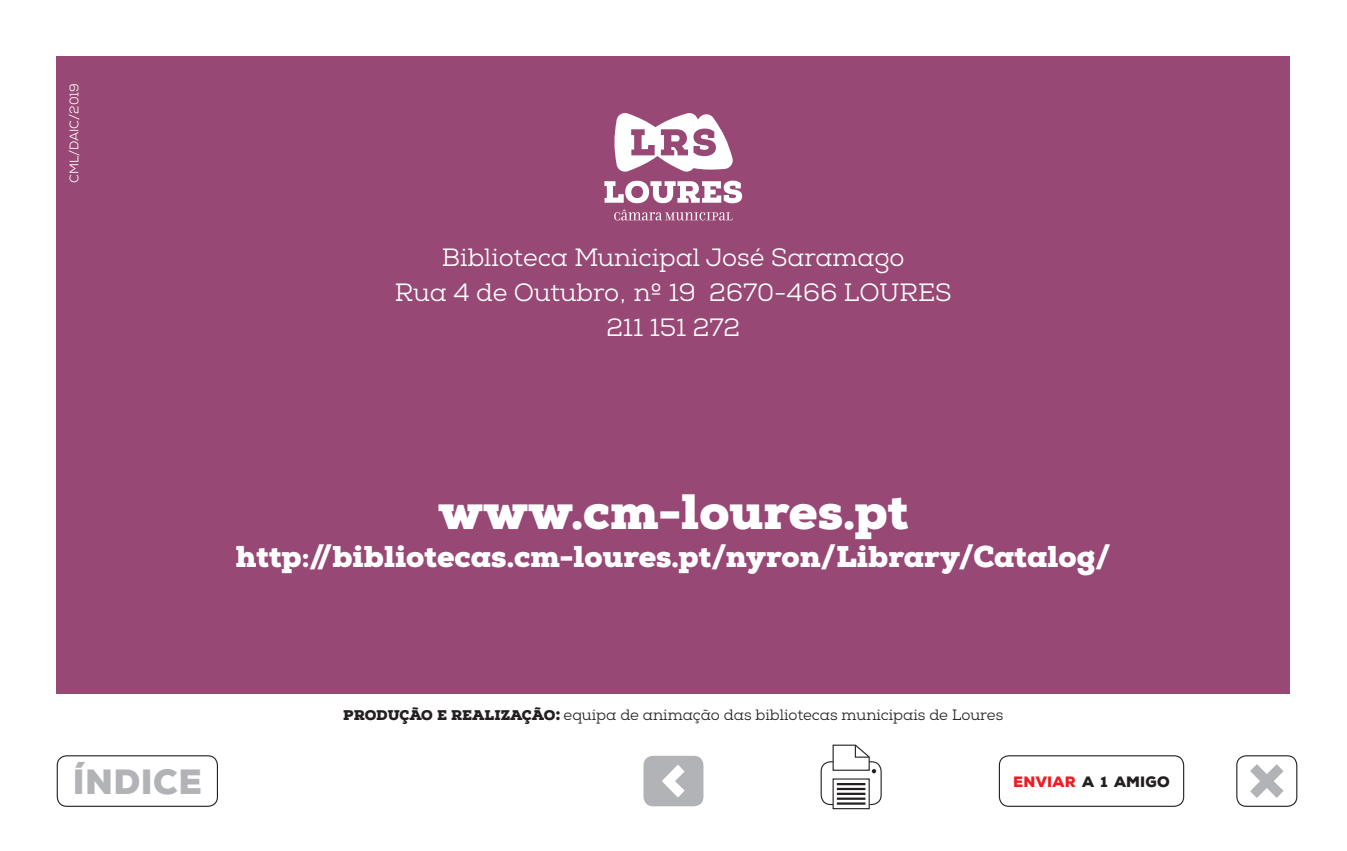
<style>
.page{position:relative;width:1347px;height:851px;background:#fff}
.page>*{position:absolute;margin:0;border:0;box-sizing:border-box;transform-origin:0 0}
.t1{font:900 49.5px "Nexa Slab";color:#fff}
.t2{font:900 35px "Nexa";letter-spacing:.015em;color:#b2b3b7}
.t3{font:900 30px "Nexa Slab";color:#fff}
.t4{font:25px "Nexa Slab";color:#fff}
.t5{font:15px "Nexa Slab";color:#231f20}
.t6{font:900 15px "Nexa";letter-spacing:.015em;color:#231f20}
.t7{font:12.5px "Nexa";color:#fff}
.s1{font-weight:900;font-size:14px}
.s2{font-weight:900;font-size:20px}
.s3{color:#ee1d23}
</style>
<div class="page">
<div style="left:57px;top:57px;width:1232px;height:637px;background:#974875"></div>
<div style="left:820px;top:761px;width:61px;height:44px;border:1px solid #231f20;border-radius:10px"></div>
<svg style="left:834px;top:783px;width:33px;height:22px"></svg>
<div style="left:832px;top:778px;width:37px;height:31px;border:1px solid #231f20"></div>
<svg style="left:832px;top:744px;width:44px;height:29px"></svg>
<hr style="left:838px;top:782px;width:26px;height:3px;background:#231f20">
<hr style="left:838px;top:792px;width:26px;height:2px;background:#231f20">
<hr style="left:838px;top:787px;width:26px;height:3px;background:#231f20">
<hr style="left:838px;top:797px;width:26px;height:2px;background:#231f20">
<hr style="left:838px;top:802px;width:26px;height:2px;background:#231f20">
<div style="left:57px;top:755px;width:161px;height:51px;border:1px solid #231f20;border-radius:10px"></div>
<svg style="left:1250px;top:764px;width:33px;height:33px"></svg>
<div style="left:1236px;top:755px;width:61px;height:51px;border:1px solid #231f20;border-radius:10px"></div>
<div style="left:643px;top:755px;width:60px;height:51px;background:#b2b3b7;border-radius:10px"></div>
<svg style="left:662px;top:765px;width:22px;height:32px"></svg>
<div style="left:998px;top:755px;width:186px;height:51px;border:1px solid #231f20;border-radius:10px"></div>
<svg style="left:604px;top:113px;width:138px;height:107px"></svg>
<p class="t7" style="left:66px;top:183px;width:102px;rotate:-90deg">CML/DAIC/2019</p>
<p class="t4" style="left:442px;top:242px;width:464px">Biblioteca Municipal José Saramago</p>
<p class="t4" style="left:395px;top:277px;width:558px">Rua 4 de Outubro, nº 19 2670-466 LOURES</p>
<p class="t4" style="left:606px;top:312px;width:135px">211 151 272</p>
<p class="t1" style="left:438px;top:480px;width:472px">www.cm-loures.pt</p>
<p class="t3" style="left:236px;top:537px;width:876px">http://bibliotecas.cm-loures.pt/nyron/Library/Catalog/</p>
<p class="t2" style="left:73px;top:759px;width:131px">ÍNDICE</p>
<p class="t5" style="left:343px;top:705px;width:661px"><span class="s1">PRODUÇÃO E REALIZAÇÃO</span><span class="s2">:</span> equipa de animação das bibliotecas municipais de Loures</p>
<p class="t6" style="left:1013px;top:771px;width:158px"><span class="s3">ENVIAR</span> A 1 AMIGO</p>
</div>
